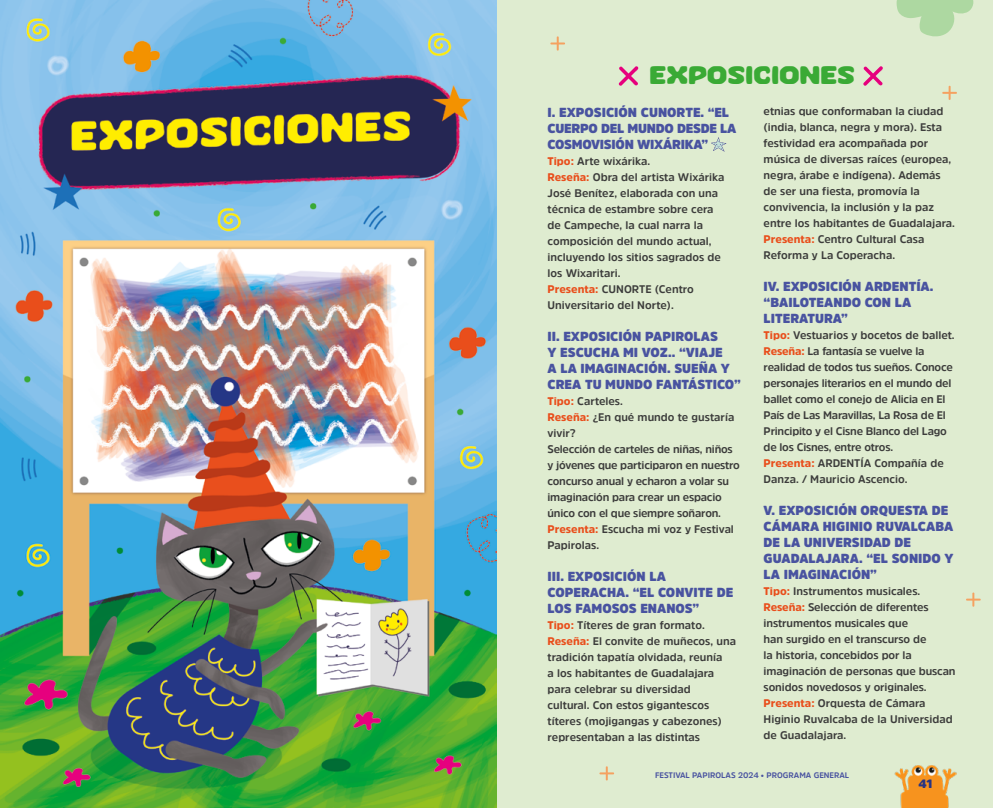
<style>
.page{position:relative;width:993px;height:808px;background:#fff}
.page>*{position:absolute;margin:0;border:0;box-sizing:border-box;transform-origin:0 0}
.t1{font:30px "Argufy";color:#3aaa35}
.t2{font:900 13px/16px "Amsi Pro";color:#4953a0}
.t3{font:900 13px/16px "Amsi Pro";letter-spacing:-.02em;color:#4953a0}
.t4{font:900 12px "Amsi Pro";color:#283583}
.t5{font:700 11px/16px "Amsi Pro";color:#3c3c3b}
.t6{font:700 11px/16px "Amsi Pro";letter-spacing:-.02em;color:#3c3c3b}
.t7{font:700 8px "Amsi Pro";color:#4953a0}
.s1{font-weight:900;color:#e94e1b}
</style>
<div class="page">
<div style="left:496px;top:0;width:496px;height:808px;background:#dfecd0"></div>
<svg style="left:618px;top:66px;width:21px;height:20px"></svg>
<svg style="left:863px;top:66px;width:20px;height:20px"></svg>
<svg style="left:896px;top:0;width:78px;height:37px"></svg>
<svg style="left:966px;top:592px;width:14px;height:15px"></svg>
<svg style="left:599px;top:766px;width:15px;height:15px"></svg>
<svg style="left:550px;top:36px;width:15px;height:15px"></svg>
<svg style="left:942px;top:85px;width:14px;height:15px"></svg>
<img style="left:894px;top:765px;width:62px;height:43px">
<svg style="left:711px;top:137px;width:15px;height:15px"></svg>
<img style="left:0;top:0;width:496px;height:808px">
<h1 class="t1" style="left:649px;top:59px;width:207px">EXPOSICIONES</h1>
<p class="t3" style="left:547px;top:104px;width:190px">I. EXPOSICIÓN CUNORTE. “EL<br>CUERPO DEL MUNDO DESDE LA<br>COSMOVISIÓN WIXÁRIKA”</p>
<p class="t5" style="left:547px;top:153px;width:178px"><span class="s1">Tipo:</span> Arte wixárika.<br><span class="s1">Reseña:</span> Obra del artista Wixárika<br>José Benítez, elaborada con una técnica de estambre sobre cera de Campeche, la cual narra la composición del mundo actual, incluyendo los sitios sagrados de los Wixaritari.<br><span class="s1">Presenta:</span> CUNORTE (Centro<br>Universitario del Norte).</p>
<p class="t2" style="left:547px;top:328px;width:195px">II. EXPOSICIÓN PAPIROLAS<br>Y ESCUCHA MI VOZ.. “VIAJE<br>A LA IMAGINACIÓN. SUEÑA Y<br>CREA TU MUNDO FANTÁSTICO”</p>
<p class="t6" style="left:547px;top:393px;width:194px"><span class="s1">Tipo:</span> Carteles.<br><span class="s1">Reseña:</span> ¿En qué mundo te gustaría vivir?<br>Selección de carteles de niñas, niños y jóvenes que participaron en nuestro concurso anual y echaron a volar su imaginación para crear un espacio único con el que siempre soñaron.<br><span class="s1">Presenta:</span> Escucha mi voz y Festival<br>Papirolas.</p>
<p class="t2" style="left:547px;top:568px;width:187px">III. EXPOSICIÓN LA<br>COPERACHA. “EL CONVITE DE<br>LOS FAMOSOS ENANOS”</p>
<p class="t5" style="left:547px;top:617px;width:190px"><span class="s1">Tipo:</span> Títeres de gran formato.<br><span class="s1">Reseña:</span> El convite de muñecos, una tradición tapatía olvidada, reunía<br>a los habitantes de Guadalajara para celebrar su diversidad<br>cultural. Con estos gigantescos títeres (mojigangas y cabezones) representaban a las distintas</p>
<p class="t5" style="left:763px;top:103px;width:193px">etnias que conformaban la ciudad (india, blanca, negra y mora). Esta festividad era acompañada por música de diversas raíces (europea, negra, árabe e indígena). Además de ser una fiesta, promovía la convivencia, la inclusión y la paz entre los habitantes de Guadalajara.<br><span class="s1">Presenta:</span> Centro Cultural Casa<br>Reforma y La Coperacha.</p>
<p class="t2" style="left:763px;top:279px;width:171px">IV. EXPOSICIÓN ARDENTÍA. “BAILOTEANDO CON LA<br>LITERATURA”</p>
<p class="t6" style="left:763px;top:327px;width:192px"><span class="s1">Tipo:</span> Vestuarios y bocetos de ballet.<br><span class="s1">Reseña:</span> La fantasía se vuelve la realidad de todos tus sueños. Conoce personajes literarios en el mundo del ballet como el conejo de Alicia en El País de Las Maravillas, La Rosa de El Principito y el Cisne Blanco del Lago de los Cisnes, entre otros.<br><span class="s1">Presenta:</span> ARDENTÍA Compañía de Danza. / Mauricio Ascencio.</p>
<p class="t2" style="left:763px;top:503px;width:191px">V. EXPOSICIÓN ORQUESTA DE<br>CÁMARA HIGINIO RUVALCABA<br>DE LA UNIVERSIDAD DE<br>GUADALAJARA. “EL SONIDO Y<br>LA IMAGINACIÓN”</p>
<p class="t5" style="left:763px;top:583px;width:193px"><span class="s1">Tipo:</span> Instrumentos musicales.<br><span class="s1">Reseña:</span> Selección de diferentes instrumentos musicales que<br>han surgido en el transcurso de<br>la historia, concebidos por la imaginación de personas que buscan sonidos novedosos y originales.<br><span class="s1">Presenta:</span> Orquesta de Cámara<br>Higinio Ruvalcaba de la Universidad de Guadalajara.</p>
<p class="t7" style="left:655px;top:770px;width:195px">FESTIVAL PAPIROLAS 2024 • PROGRAMA GENERAL</p>
<p class="t4" style="left:918px;top:775px;width:16px">41</p>
</div>
